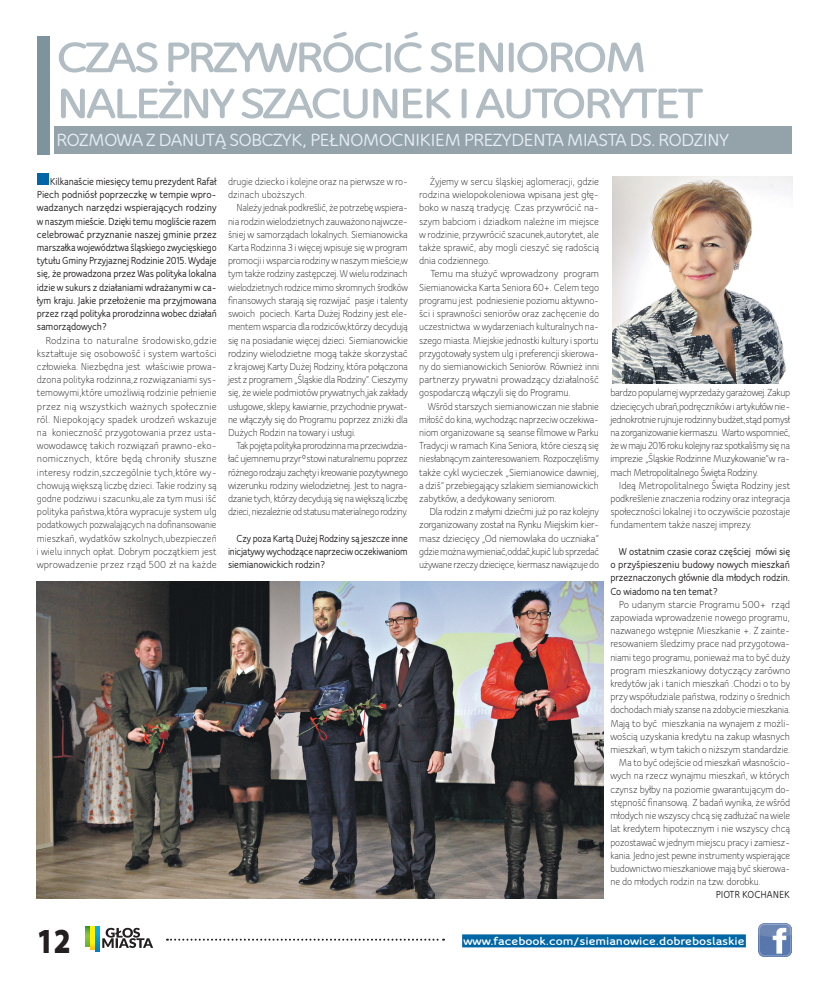
<style>
.page{position:relative;width:820px;height:993px;background:#fff}
.page>*{position:absolute;margin:0;border:0;box-sizing:border-box;transform-origin:0 0}
.t1{font:800 46px/46px "Bloom Speak OT";letter-spacing:-.07em;color:#b2bdc3;scale:1.19 1}
.t2{font:900 35.3px "Myriad Pro";color:#231f20;scale:.83 1}
.t3{font:700 19px "Bloom Speak OT";letter-spacing:-.04em;color:#e4edf2;scale:1.1 1}
.t4{font:800 12px "Bloom Speak OT";color:#fff;scale:1.2 1}
.t5{font:11px/13.2px "Bloom Speak OT";letter-spacing:-.01em;color:#231f20;text-align:justify}
.t6{font:11px/13.2px "Bloom Speak OT";letter-spacing:-.01em;color:#231f20;text-align:justify;scale:.95 1}
.t7{font:11px/13.2px "Bloom Speak OT";letter-spacing:-.01em;color:#231f20;scale:.93 1}
.t8{font:700 11px/13.2px "Bloom Speak OT";letter-spacing:-.01em;color:#231f20;text-align:justify;scale:.95 1}
.t9{font:11px/13.2px "Bloom Speak OT";letter-spacing:-.01em;color:#231f20;text-align:justify;scale:.96 1}
.t10{font:11px/13.2px "Bloom Speak OT";letter-spacing:-.01em;color:#231f20;text-align:justify;scale:.92 1}
.t11{font:11px "Bloom Speak OT";letter-spacing:-.01em;color:#231f20;scale:.94 1}
.t12{font:700 11px/13.2px "Bloom Speak OT";letter-spacing:-.01em;color:#231f20;text-align:justify;scale:.92 1}
.t13{font:11px "Bloom Speak OT";letter-spacing:-.01em;color:#231f20;scale:.91 1}
</style>
<div class="page">
<div style="left:55px;top:126px;width:736px;height:28px;background:#94a2aa"></div>
<svg style="left:86px;top:926px;width:4px;height:20px"></svg>
<svg style="left:90px;top:926px;width:5px;height:22px"></svg>
<svg style="left:95px;top:926px;width:5px;height:24px"></svg>
<svg style="left:102px;top:927px;width:51px;height:20px"></svg>
<img style="left:758px;top:923px;width:33px;height:32px">
<div style="left:462px;top:934px;width:283px;height:13px;background:#0166a5"></div>
<svg style="left:167px;top:938px;width:277px;height:2px"></svg>
<div style="left:37px;top:173px;width:11px;height:12px;background:#0166a5"></div>
<div style="left:38px;top:36px;width:12px;height:119px;background:#7d939e"></div>
<img style="left:612px;top:176px;width:180px;height:207px">
<img style="left:36px;top:581px;width:567px;height:316px">
<h1 class="t1" style="left:56px;top:34px;width:545px">CZAS PRZYWRÓCIĆ SENIOROM<br>NALEŻNY SZACUNEK I AUTORYTET</h1>
<h3 class="t3" style="left:56px;top:129px;width:613px">ROZMOWA Z DANUTĄ SOBCZYK, PEŁNOMOCNIKIEM PREZYDENTA MIASTA DS. RODZINY</h3>
<p class="t8" style="left:37px;top:175px;width:191px;text-indent:13px">Kilkanaście miesięcy temu prezydent Rafał Piech podniósł poprzeczkę w tempie wpro&shy;wadzanych narzędzi wspierających rodziny w naszym mieście. Dzięki temu mogliście razem celebrować przyznanie naszej gminie przez marszałka województwa śląskiego zwycięskiego tytułu Gminy Przyjaznej Rodzinie 2015. Wydaje się, że prowadzona przez Was polityka lokalna idzie w sukurs z działaniami wdrażanymi w ca&shy;łym kraju. Jakie przełożenie ma przyjmowana przez rząd polityka prorodzinna wobec działań samorządowych?</p>
<p class="t5" style="left:37px;top:333px;width:181px;text-indent:9px">Rodzina to naturalne środowisko,gdzie kształtuje się osobowość i system wartości człowieka. Niezbędna jest właściwie prowa&shy;dzona polityka rodzinna,z rozwiązaniami sys&shy;temowymi,które umożliwią rodzinie pełnienie przez nią wszystkich ważnych społecznie ról. Niepokojący spadek urodzeń wskazuje na konieczność przygotowania przez usta&shy;wowodawcę takich rozwiązań prawno-eko&shy;nomicznych, które będą chroniły słuszne interesy rodzin,szczególnie tych,które wy&shy;chowują większą liczbę dzieci. Takie rodziny są godne podziwu i szacunku,ale za tym musi iść polityka państwa,która wypracuje system ulg podatkowych pozwalających na dofinansowanie mieszkań, wydatków szkolnych,ubezpieczeń i wielu innych opłat. Dobrym początkiem jest wprowadzenie przez rząd 500 zł na każde</p>
<p class="t7" style="left:228px;top:175px;width:195px">drugie dziecko i kolejne oraz na pierwsze w ro&shy;dzinach uboższych.</p>
<p class="t7" style="left:228px;top:201px;width:195px;text-align:justify;text-indent:9px">Należy jednak podkreślić, że potrzebę wspiera&shy;nia rodzin wielodzietnych zauważono najwcze&shy;śniej w samorządach lokalnych. Siemianowicka Karta Rodzinna 3 i więcej wpisuje się w program promocji i wsparcia rodziny w naszym mieście,w tym także rodziny zastępczej. W wielu rodzinach wielodzietnych rodzice mimo skromnych środków finansowych starają się rozwijać pasje i talenty swoich pociech. Karta Dużej Rodziny jest ele&shy;mentem wsparcia dla rodziców,którzy decydują się na posiadanie więcej dzieci. Siemianowickie rodziny wielodzietne mogą także skorzystać z krajowej Karty Dużej Rodziny, która połączona jest z programem „Śląskie dla Rodziny”. Cieszymy się, że wiele podmiotów prywatnych,jak zakłady usługowe, sklepy, kawiarnie, przychodnie prywat&shy;ne włączyły się do Programu poprzez zniżki dla Dużych Rodzin na towary i usługi.</p>
<p class="t10" style="left:228px;top:439px;width:197px;text-indent:9px">Tak pojęta polityka prorodzinna ma przeciwdzia&shy;łać ujemnemu przyrºstowi naturalnemu poprzez różnego rodzaju zachęty i kreowanie pozytywnego wizerunku rodziny wielodzietnej. Jest to nagra&shy;dzanie tych, którzy decydują się na większą liczbę dzieci, niezależnie od statusu materialnego rodziny.</p>
<p class="t12" style="left:228px;top:531px;width:197px;text-indent:9px">Czy poza Kartą Dużej Rodziny są jeszcze inne inicjatywy wychodzące naprzeciw oczekiwaniom siemianowickich rodzin?</p>
<p class="t9" style="left:419px;top:175px;width:189px;text-indent:11px">Żyjemy w sercu śląskiej aglomeracji, gdzie rodzina wielopokoleniowa wpisana jest głę&shy;boko w naszą tradycję. Czas przywrócić na&shy;szym babciom i dziadkom należne im miejsce w rodzinie, przywrócić szacunek,autorytet, ale także sprawić, aby mogli cieszyć się radością dnia codziennego.</p>
<p class="t5" style="left:419px;top:267px;width:181px;text-indent:11px">Temu ma służyć wprowadzony program Siemianowicka Karta Seniora 60+. Celem tego programu jest podniesienie poziomu aktywno&shy;ści i sprawności seniorów oraz zachęcenie do uczestnictwa w wydarzeniach kulturalnych na&shy;szego miasta. Miejskie jednostki kultury i sportu przygotowały system ulg i preferencji skierowa&shy;ny do siemianowickich Seniorów. Również inni partnerzy prywatni prowadzący działalność gospodarczą włączyli się do Programu.</p>
<p class="t6" style="left:419px;top:399px;width:191px;text-indent:9px">Wśród starszych siemianowiczan nie słabnie miłość do kina, wychodząc naprzeciw oczekiwa&shy;niom organizowane są seanse filmowe w Parku Tradycji w ramach Kina Seniora, które cieszą się niesłabnącym zainteresowaniem. Rozpoczęliśmy także cykl wycieczek „Siemianowice dawniej, a dziś” przebiegający szlakiem siemianowickich zabytków, a dedykowany seniorom.</p>
<p class="t6" style="left:419px;top:505px;width:191px;text-indent:10px">Dla rodzin z małymi dziećmi już po raz kolejny zorganizowany został na Rynku Miejskim kier&shy;masz dziecięcy „Od niemowlaka do uczniaka” gdzie można wymieniać,oddać,kupić lub sprzedać używane rzeczy dziecięce, kiermasz nawiązuje do</p>
<p class="t6" style="left:610px;top:386px;width:191px">bardzo popularnej wyprzedaży garażowej. Zakup dziecięcych ubrań,podręczników i artykułów nie&shy;jednokrotnie rujnuje rodzinny budżet,stąd pomysł na zorganizowanie kiermaszu. Warto wspomnieć, że w maju 2016 roku kolejny raz spotkaliśmy się na imprezie „Śląskie Rodzinne Muzykowanie”w ra&shy;mach Metropolitalnego Święta Rodziny.</p>
<p class="t5" style="left:610px;top:478px;width:181px;text-indent:9px">Ideą Metropolitalnego Święta Rodziny jest podkreślenie znaczenia rodziny oraz integracja społeczności lokalnej i to oczywiście pozostaje fundamentem także naszej imprezy.</p>
<p class="t8" style="left:610px;top:544px;width:191px;text-indent:9px">W ostatnim czasie coraz częściej mówi się o przyśpieszeniu budowy nowych mieszkań przeznaczonych głównie dla młodych rodzin.<br>Co wiadomo na ten temat?</p>
<p class="t5" style="left:618px;top:597px;width:173px">Po udanym starcie Programu 500+ rząd</p>
<p class="t9" style="left:610px;top:610px;width:189px">zapowiada wprowadzenie nowego programu,</p>
<p class="t6" style="left:610px;top:623px;width:191px">nazwanego wstępnie Mieszkanie +. Z zainte-</p>
<p class="t6" style="left:610px;top:637px;width:191px">resowaniem śledzimy prace nad przygotowa-</p>
<p class="t11" style="left:610px;top:650px;width:193px">niami tego programu, ponieważ ma to być duży</p>
<p class="t5" style="left:610px;top:663px;width:181px">program mieszkaniowy dotyczący zarówno</p>
<p class="t6" style="left:610px;top:676px;width:191px">kredytów jak i tanich mieszkań .Chodzi o to by</p>
<p class="t6" style="left:610px;top:689px;width:191px">przy współudziale państwa, rodziny o średnich</p>
<p class="t13" style="left:610px;top:703px;width:199px">dochodach miały szanse na zdobycie mieszkania.</p>
<p class="t6" style="left:610px;top:716px;width:191px">Mają to być mieszkania na wynajem z możli-</p>
<p class="t9" style="left:610px;top:729px;width:188px">wością uzyskania kredytu na zakup własnych</p>
<p class="t11" style="left:610px;top:743px;width:193px">mieszkań, w tym takich o niższym standardzie.</p>
<p class="t11" style="left:618px;top:756px;width:184px">Ma to być odejście od mieszkań własnościo-</p>
<p class="t9" style="left:610px;top:769px;width:189px">wych na rzecz wynajmu mieszkań, w których</p>
<p class="t6" style="left:610px;top:782px;width:191px">czynsz byłby na poziomie gwarantującym do-</p>
<p class="t11" style="left:610px;top:795px;width:193px">stępność finansową. Z badań wynika, że wśród</p>
<p class="t7" style="left:610px;top:808px;width:195px">młodych nie wszyscy chcą się zadłużać na wiele</p>
<p class="t6" style="left:610px;top:821px;width:191px">lat kredytem hipotecznym i nie wszyscy chcą</p>
<p class="t7" style="left:610px;top:835px;width:195px">pozostawać w jednym miejscu pracy i zamiesz-</p>
<p class="t10" style="left:610px;top:848px;width:197px">kania. Jedno jest pewne instrumenty wspierające</p>
<p class="t10" style="left:610px;top:861px;width:197px">budownictwo mieszkaniowe mają być skierowa-</p>
<p class="t6" style="left:610px;top:874px;width:160px">ne do młodych rodzin na tzw. dorobku.</p>
<p class="t8" style="left:715px;top:887px;width:80px">PIOTR KOCHANEK</p>
<h2 class="t2" style="left:37px;top:917px;width:42px">12</h2>
<p class="t4" style="left:463px;top:933px;width:235px">www.facebook.com/siemianowice.dobreboslaskie</p>
</div>
